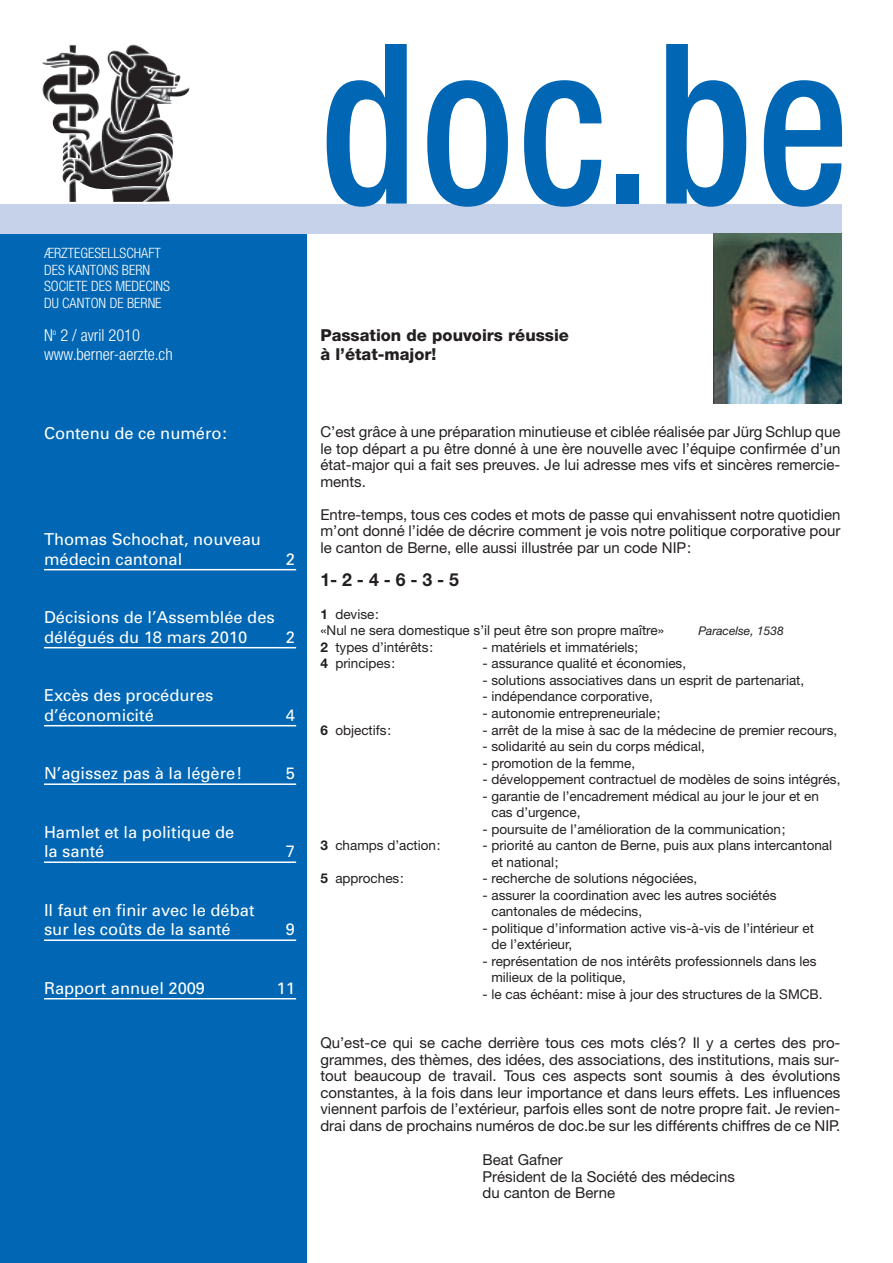
<style>
.page{position:relative;width:893px;height:1263px;background:#fff}
.page>*{position:absolute;margin:0;border:0;box-sizing:border-box;transform-origin:0 0}
.t1{font:500 condensed 223.5px "Helvetica Neue";color:#0166b3;scale:.9 1}
.t2{font:700 18px "Helvetica Neue";color:#231f20}
.t3{font:16.5px/19.5px "Univers";color:#fff}
.t4{font:800 16.5px/19.5px "Helvetica Neue";color:#231f20}
.t5{font:300 condensed 16.5px/19.5px "Helvetica Neue";color:#fff}
.t6{font:15px/16.5px "Helvetica Neue";color:#231f20;text-align:justify}
.t7{font:300 condensed 14.25px/16.5px "Helvetica Neue";color:#fff}
.t8{font:13.5px/16.5px "Helvetica Neue";color:#231f20}
.t9{font:italic 12px "Helvetica Neue";color:#231f20}
.s1{font-weight:700}
</style>
<div class="page">
<div style="left:0;top:204px;width:842px;height:30px;background:#c6d2ea"></div>
<div style="left:0;top:234px;width:306px;height:1029px;background:#0166b3"></div>
<img style="left:43px;top:44px;width:147px;height:150px">
<hr style="left:44px;top:569px;width:252px;height:1px;background:#fff">
<hr style="left:44px;top:647px;width:252px;height:1px;background:#fff">
<hr style="left:44px;top:725px;width:252px;height:1px;background:#fff">
<hr style="left:44px;top:783px;width:252px;height:2px;background:#fff">
<hr style="left:44px;top:861px;width:252px;height:2px;background:#fff">
<hr style="left:44px;top:939px;width:252px;height:2px;background:#fff">
<hr style="left:44px;top:998px;width:252px;height:1px;background:#fff">
<img style="left:714px;top:234px;width:127px;height:170px">
<p class="t7" style="left:44px;top:246px;width:127px">ÆRZTEGESELLSCHAFT<br>DES KANTONS BERN<br>SOCIETE DES MEDECINS<br>DU CANTON DE BERNE</p>
<p class="t5" style="left:44px;top:327px;width:130px">N<sup>o</sup> 2 / avril 2010 www.berner-aerzte.ch</p>
<p class="t3" style="left:44px;top:424px;width:185px">Contenu de ce numéro:</p>
<p class="t3" style="left:44px;top:531px;width:218px">Thomas Schochat, nouveau médecin cantonal</p>
<p class="t3" style="left:286px;top:550px;width:11px">2</p>
<p class="t3" style="left:44px;top:609px;width:232px">Décisions de l’Assemblée des délégués du 18 mars 2010</p>
<p class="t3" style="left:286px;top:628px;width:11px">2</p>
<p class="t3" style="left:44px;top:687px;width:171px">Excès des procédures d’économicité</p>
<p class="t3" style="left:286px;top:706px;width:11px">4</p>
<p class="t3" style="left:44px;top:765px;width:200px">N’agissez pas à la légère!</p>
<p class="t3" style="left:286px;top:765px;width:11px">5</p>
<p class="t3" style="left:44px;top:823px;width:192px">Hamlet et la politique de la santé</p>
<p class="t3" style="left:44px;top:901px;width:212px">Il faut en finir avec le débat sur les coûts de la santé</p>
<p class="t3" style="left:286px;top:843px;width:11px">7</p>
<p class="t3" style="left:286px;top:921px;width:11px">9</p>
<p class="t3" style="left:44px;top:979px;width:163px">Rapport annuel 2009</p>
<p class="t3" style="left:277px;top:979px;width:20px">11</p>
<h1 class="t1" style="left:320px;top:44px;width:589px">doc.be</h1>
<p class="t4" style="left:320px;top:326px;width:250px">Passation de pouvoirs réussie à l’état-major!</p>
<p class="t6" style="left:320px;top:425px;width:522px">C’est grâce à une préparation minutieuse et ciblée réalisée par Jürg Schlup que le top départ a pu être donné à une ère nouvelle avec l’équipe confirmée d’un état-major qui a fait ses preuves. Je lui adresse mes vifs et sincères remercie&shy;ments.</p>
<p class="t6" style="left:320px;top:508px;width:522px">Entre-temps, tous ces codes et mots de passe qui envahissent notre quotidien m’ont donné l’idée de décrire comment je vois notre politique corporative pour le canton de Berne, elle aussi illustrée par un code NIP:</p>
<h2 class="t2" style="left:320px;top:573px;width:140px">1-2-4-6-3-5</h2>
<p class="t8" style="left:320px;top:607px;width:345px"><span class="s1">1</span> devise:<br>«Nul ne sera domestique s’il peut être son propre maître»</p>
<p class="t9" style="left:698px;top:627px;width:87px">Paracelse, 1538</p>
<p class="t8" style="left:320px;top:640px;width:114px"><span class="s1">2</span> types d’intérêts:</p>
<p class="t8" style="left:482px;top:640px;width:157px">- matériels et immatériels;</p>
<p class="t8" style="left:320px;top:657px;width:76px"><span class="s1">4</span> principes:</p>
<p class="t8" style="left:482px;top:657px;width:205px">- assurance qualité et économies,</p>
<p class="t8" style="left:482px;top:673px;width:323px">- solutions associatives dans un esprit de partenariat,</p>
<p class="t8" style="left:482px;top:690px;width:172px">- indépendance corporative,</p>
<p class="t8" style="left:482px;top:706px;width:180px">- autonomie entrepreneuriale;</p>
<p class="t8" style="left:320px;top:723px;width:72px"><span class="s1">6</span> objectifs:</p>
<p class="t8" style="left:482px;top:723px;width:356px">- arrêt de la mise à sac de la médecine de premier recours,</p>
<p class="t8" style="left:482px;top:739px;width:224px">- solidarité au sein du corps médical,</p>
<p class="t8" style="left:482px;top:756px;width:154px">- promotion de la femme,</p>
<p class="t8" style="left:482px;top:772px;width:360px">- développement contractuel de modèles de soins intégrés,</p>
<p class="t8" style="left:491px;top:789px;width:329px;text-indent:-9px">- garantie de l’encadrement médical au jour le jour et en cas d’urgence,</p>
<p class="t8" style="left:482px;top:822px;width:305px">- poursuite de l’amélioration de la communication;</p>
<p class="t8" style="left:320px;top:838px;width:122px"><span class="s1">3</span> champs d’action:</p>
<p class="t8" style="left:491px;top:838px;width:342px;text-indent:-9px">- priorité au canton de Berne, puis aux plans intercantonal et national;</p>
<p class="t8" style="left:320px;top:871px;width:85px"><span class="s1">5</span> approches:</p>
<p class="t8" style="left:482px;top:871px;width:216px">- recherche de solutions négociées,</p>
<p class="t8" style="left:491px;top:888px;width:287px;text-indent:-9px">- assurer la coordination avec les autres sociétés cantonales de médecins,</p>
<p class="t8" style="left:491px;top:921px;width:324px;text-indent:-9px">- politique d’information active vis-à-vis de l’intérieur et de l’extérieur,</p>
<p class="t8" style="left:491px;top:954px;width:327px;text-indent:-9px">- représentation de nos intérêts professionnels dans les milieux de la politique,</p>
<p class="t8" style="left:482px;top:987px;width:342px">- le cas échéant: mise à jour des structures de la SMCB.</p>
<p class="t6" style="left:320px;top:1036px;width:522px">Qu’est-ce qui se cache derrière tous ces mots clés? Il y a certes des pro&shy;grammes, des thèmes, des idées, des associations, des institutions, mais sur&shy;tout beaucoup de travail. Tous ces aspects sont soumis à des évolutions constantes, à la fois dans leur importance et dans leurs effets. Les influences viennent parfois de l’extérieur, parfois elles sont de notre propre fait. Je revien&shy;drai dans de prochains numéros de doc.be sur les différents chiffres de ce NIP.</p>
<p class="t6" style="left:482px;top:1153px;width:254px;text-align:left">Beat Gafner<br>Président de la Société des médecins du canton de Berne</p>
</div>
